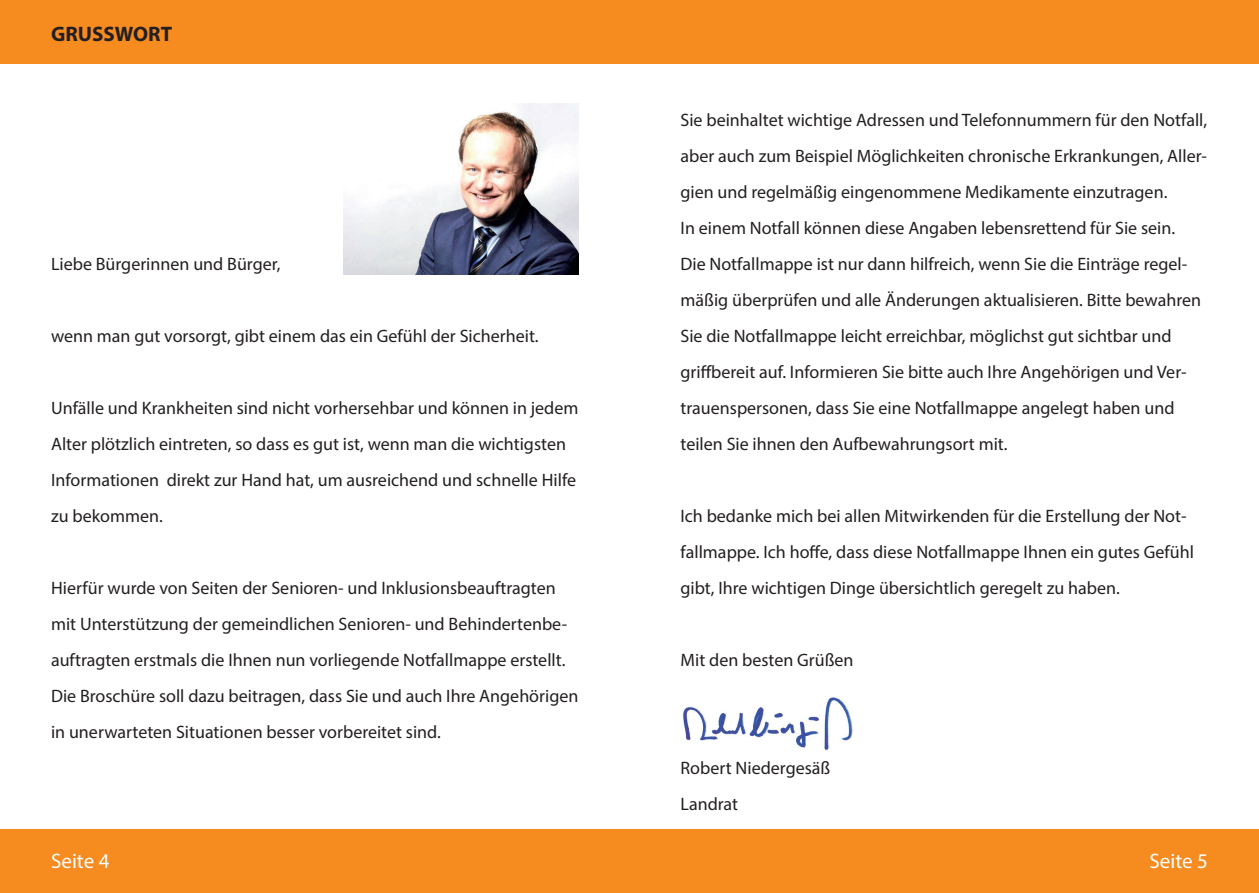
<style>
.page{position:relative;width:1259px;height:893px;background:#fff}
.page>*{position:absolute;margin:0;border:0;box-sizing:border-box;transform-origin:0 0}
.überschriften_links{font:700 21px "Myriad Pro";color:#231f20}
.Seitenzahlen_links{font:21px "Myriad Pro";color:#fff}
.seitenzahl_rechts{font:21px "Myriad Pro";color:#fff}
.fliestext{font:18px/36px "Myriad Pro";color:#231f20}
</style>
<div class="page">
<div style="left:0;top:829px;width:1259px;height:64px;background:#f68b1f"></div>
<div style="left:0;top:0;width:1259px;height:64px;background:#f68b1f"></div>
<img style="left:343px;top:103px;width:235px;height:171px">
<img style="left:683px;top:697px;width:170px;height:54px">
<p class="überschriften_links" style="left:51px;top:20px;width:123px">GRUSSWORT</p>
<p class="fliestext" style="left:51px;top:246px;width:231px">Liebe Bürgerinnen und Bürger,</p>
<p class="fliestext" style="left:51px;top:318px;width:489px">wenn man gut vorsorgt, gibt einem das ein Gefühl der Sicherheit.</p>
<p class="fliestext" style="left:51px;top:390px;width:529px">Unfälle und Krankheiten sind nicht vorhersehbar und können in jedem Alter plötzlich eintreten, so dass es gut ist, wenn man die wichtigsten Informationen direkt zur Hand hat, um ausreichend und schnelle Hilfe zu bekommen.</p>
<p class="fliestext" style="left:51px;top:570px;width:529px">Hierfür wurde von Seiten der Senioren- und Inklusionsbeauftragten mit Unterstützung der gemeindlichen Senioren- und Behindertenbe&shy;auftragten erstmals die Ihnen nun vorliegende Notfallmappe erstellt.<br>Die Broschüre soll dazu beitragen, dass Sie und auch Ihre Angehörigen in unerwarteten Situationen besser vorbereitet sind.</p>
<p class="fliestext" style="left:680px;top:102px;width:528px;text-align:justify">Sie beinhaltet wichtige Adressen und Telefonnummern für den Notfall, aber auch zum Beispiel Möglichkeiten chronische Erkrankungen, Aller&shy;gien und regelmäßig eingenommene Medikamente einzutragen.</p>
<p class="fliestext" style="left:680px;top:210px;width:496px">In einem Notfall können diese Angaben lebensrettend für Sie sein.</p>
<p class="fliestext" style="left:680px;top:246px;width:522px">Die Notfallmappe ist nur dann hilfreich, wenn Sie die Einträge regel&shy;mäßig überprüfen und alle Änderungen aktualisieren. Bitte bewahren Sie die Notfallmappe leicht erreichbar, möglichst gut sichtbar und griffbereit auf. Informieren Sie bitte auch Ihre Angehörigen und Ver&shy;trauenspersonen, dass Sie eine Notfallmappe angelegt haben und teilen Sie ihnen den Aufbewahrungsort mit.</p>
<p class="fliestext" style="left:680px;top:498px;width:515px">Ich bedanke mich bei allen Mitwirkenden für die Erstellung der Not&shy;fallmappe. Ich hoffe, dass diese Notfallmappe Ihnen ein gutes Gefühl gibt, Ihre wichtigen Dinge übersichtlich geregelt zu haben.</p>
<p class="fliestext" style="left:680px;top:642px;width:175px">Mit den besten Grüßen</p>
<p class="fliestext" style="left:680px;top:750px;width:151px">Robert Niedergesäß</p>
<p class="fliestext" style="left:680px;top:786px;width:59px">Landrat</p>
<p class="Seitenzahlen_links" style="left:51px;top:848px;width:60px">Seite 4</p>
<p class="seitenzahl_rechts" style="left:1149px;top:848px;width:60px">Seite 5</p>
</div>
